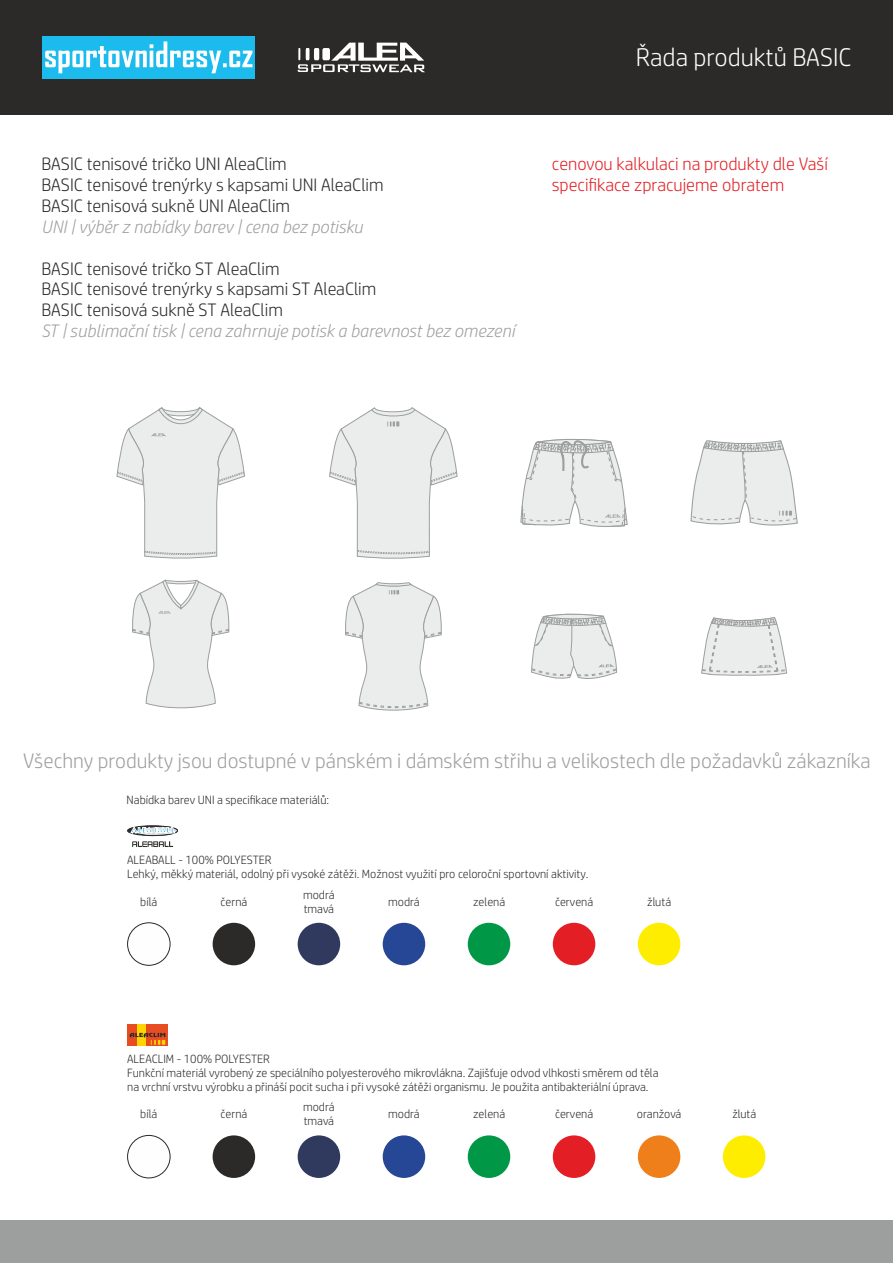
<style>
.page{position:relative;width:893px;height:1263px;background:#fff}
.page>*{position:absolute;margin:0;border:0;box-sizing:border-box;transform-origin:0 0}
.t1{font:300 25.65px "HP Simplified";color:#fefefe}
.t2{font:300 21px "HP Simplified";color:#9d9e9e}
.t3{font:300 18px/20.9px "HP Simplified";color:#2b2a29}
.t4{font:italic 300 18px "HP Simplified";color:#9d9e9e}
.t5{font:300 18px/20.9px "HP Simplified";color:#e31e24}
.t6{font:300 12px/14px "HP Simplified";color:#2b2a29}
</style>
<div class="page">
<div style="left:0;top:0;width:893px;height:115px;background:#2b2a29"></div>
<div style="left:43px;top:36px;width:212px;height:43px;background:#1cbbee"></div>
<svg style="left:45px;top:41px;width:207px;height:32px"></svg>
<svg style="left:298px;top:43px;width:127px;height:29px"></svg>
<div style="left:127px;top:923px;width:43px;height:42px;background:#fefefe;border:1px solid #2b2a29;border-radius:50%"></div>
<div style="left:213px;top:923px;width:42px;height:42px;background:#2b2a29;border-radius:50%"></div>
<div style="left:383px;top:923px;width:42px;height:42px;background:#264796;border-radius:50%"></div>
<div style="left:468px;top:923px;width:42px;height:42px;background:#009846;border-radius:50%"></div>
<div style="left:553px;top:923px;width:42px;height:42px;background:#e31e24;border-radius:50%"></div>
<div style="left:638px;top:923px;width:42px;height:42px;background:#ffed00;border-radius:50%"></div>
<svg style="left:127px;top:825px;width:51px;height:11px"></svg>
<svg style="left:131px;top:826px;width:47px;height:21px"></svg>
<div style="left:127px;top:1135px;width:43px;height:43px;background:#fefefe;border:1px solid #2b2a29;border-radius:50%"></div>
<div style="left:213px;top:1135px;width:42px;height:43px;background:#2b2a29;border-radius:50%"></div>
<div style="left:383px;top:1135px;width:42px;height:43px;background:#264796;border-radius:50%"></div>
<div style="left:298px;top:1135px;width:42px;height:43px;background:#30395e;border-radius:50%"></div>
<div style="left:468px;top:1135px;width:42px;height:43px;background:#009846;border-radius:50%"></div>
<div style="left:553px;top:1135px;width:42px;height:43px;background:#e31e24;border-radius:50%"></div>
<div style="left:638px;top:1135px;width:42px;height:43px;background:#ef7f1a;border-radius:50%"></div>
<div style="left:723px;top:1135px;width:42px;height:43px;background:#ffed00;border-radius:50%"></div>
<div style="left:128px;top:1024px;width:40px;height:22px;background:#e84d22"></div>
<div style="left:138px;top:1024px;width:8px;height:22px;background:#ffd500"></div>
<svg style="left:130px;top:1033px;width:35px;height:12px"></svg>
<div style="left:298px;top:923px;width:42px;height:42px;background:#30395e;border-radius:50%"></div>
<div style="left:0;top:1220px;width:893px;height:43px;background:#9d9e9e"></div>
<svg style="left:520px;top:438px;width:108px;height:89px"></svg>
<svg style="left:690px;top:440px;width:108px;height:86px"></svg>
<svg style="left:701px;top:617px;width:86px;height:58px;background:#e3e4e4"></svg>
<svg style="left:531px;top:613px;width:86px;height:66px;background:#e2e3e3"></svg>
<svg style="left:345px;top:584px;width:97px;height:127px"></svg>
<svg style="left:375px;top:582px;width:37px;height:5px"></svg>
<svg style="left:132px;top:579px;width:98px;height:130px"></svg>
<svg style="left:329px;top:407px;width:129px;height:152px"></svg>
<svg style="left:116px;top:407px;width:129px;height:152px"></svg>
<h3 class="t3" style="left:41px;top:154px;width:344px">BASIC tenisové tričko UNI AleaClim<br>BASIC tenisové trenýrky s kapsami UNI AleaClim<br>BASIC tenisová sukně UNI AleaClim</h3>
<h3 class="t4" style="left:41px;top:218px;width:323px">UNI | výběr z nabídky barev | cena bez potisku</h3>
<h3 class="t3" style="left:41px;top:258px;width:336px">BASIC tenisové tričko ST AleaClim<br>BASIC tenisové trenýrky s kapsami ST AleaClim<br>BASIC tenisová sukně ST AleaClim</h3>
<h3 class="t4" style="left:41px;top:323px;width:475px">ST | sublimační tisk | cena zahrnuje potisk a barevnost bez omezení</h3>
<h1 class="t1" style="left:636px;top:45px;width:217px">Řada produktů BASIC</h1>
<h3 class="t5" style="left:552px;top:154px;width:277px">cenovou kalkulaci na produkty dle Vaší specifikace zpracujeme obratem</h3>
<h2 class="t2" style="left:23px;top:751px;width:849px">Všechny produkty jsou dostupné v pánském i dámském střihu a velikostech dle požadavků zákazníka</h2>
<p class="t6" style="left:127px;top:793px;width:204px">Nabídka barev UNI a specifikace materiálů:</p>
<p class="t6" style="left:127px;top:853px;width:463px">ALEABALL - 100% POLYESTER<br>Lehký, měkký materiál, odolný při vysoké zátěži. Možnost využití pro celoroční sportovní aktivity.</p>
<p class="t6" style="left:303px;top:888px;width:33px">modrá tmavá</p>
<p class="t6" style="left:140px;top:895px;width:18px">bílá</p>
<p class="t6" style="left:221px;top:895px;width:28px">černá</p>
<p class="t6" style="left:388px;top:895px;width:33px">modrá</p>
<p class="t6" style="left:473px;top:895px;width:33px">zelená</p>
<p class="t6" style="left:555px;top:895px;width:40px">červená</p>
<p class="t6" style="left:647px;top:895px;width:25px">žlutá</p>
<p class="t6" style="left:127px;top:1052px;width:533px">ALEACLIM - 100% POLYESTER<br>Funkční materiál vyrobený ze speciálního polyesterového mikrovlákna. Zajišťuje odvod vlhkosti směrem od těla na vrchní vrstvu výrobku a přináší pocit sucha i při vysoké zátěži organismu. Je použita antibakteriální úprava.</p>
<p class="t6" style="left:303px;top:1101px;width:33px">modrá tmavá</p>
<p class="t6" style="left:140px;top:1108px;width:18px">bílá</p>
<p class="t6" style="left:221px;top:1107px;width:28px">černá</p>
<p class="t6" style="left:388px;top:1108px;width:33px">modrá</p>
<p class="t6" style="left:473px;top:1108px;width:33px">zelená</p>
<p class="t6" style="left:555px;top:1107px;width:40px">červená</p>
<p class="t6" style="left:637px;top:1107px;width:46px">oranžová</p>
<p class="t6" style="left:732px;top:1108px;width:25px">žlutá</p>
</div>
